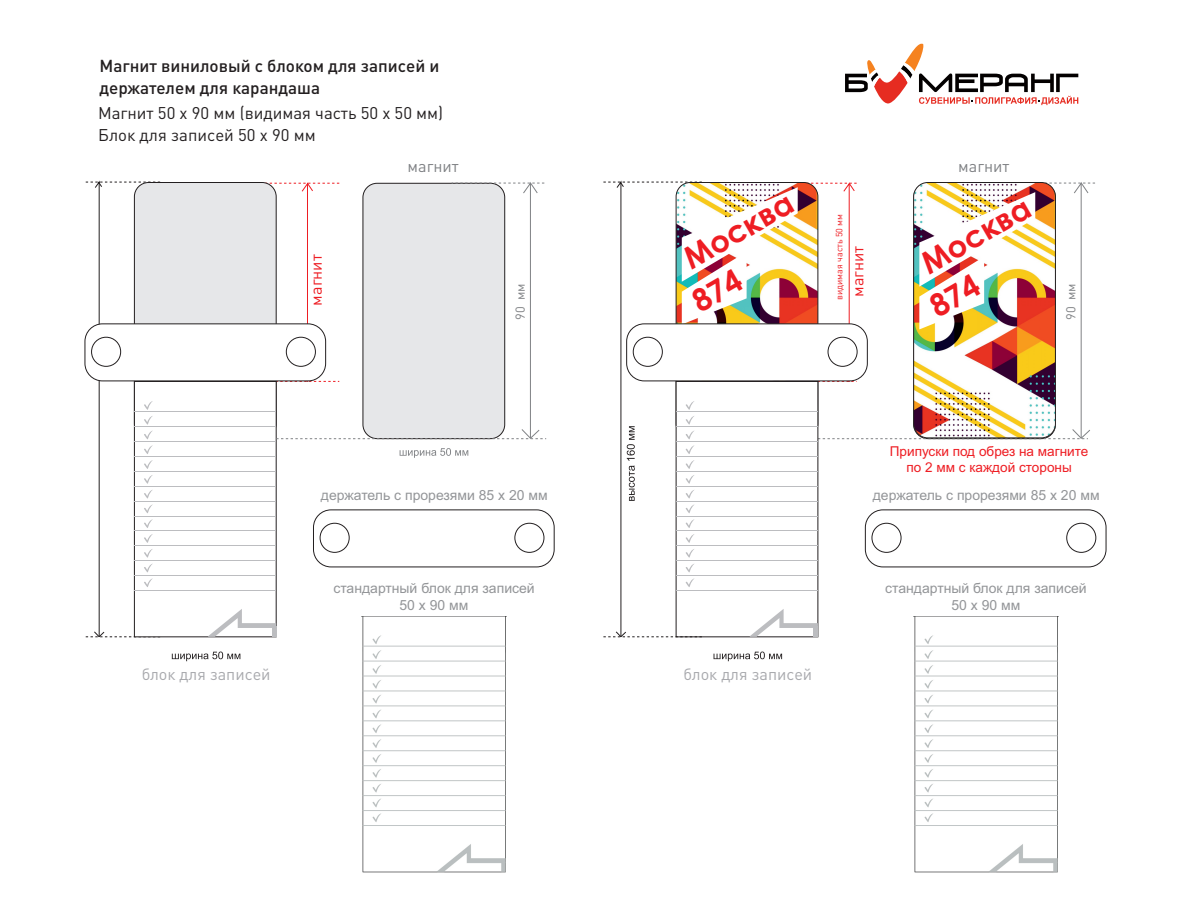
<style>
.page{position:relative;width:1191px;height:908px;background:#fff}
.page>*{position:absolute;margin:0;border:0;box-sizing:border-box;transform-origin:0 0}
.t1{font:700 30.9px/41.6px "Century Gothic";color:#ee1d23}
.t2{font:500 17.1px/21.9px "DIN Pro";color:#231f20}
.t3{font:16.8px/21.4px "DIN Pro";color:#231f20}
.t4{font:16.2px "DIN Pro";color:#a8a9ad}
.t5{font:16.2px "DIN Pro";color:#ee1d23}
.t6{font:16.2px "DIN Pro";color:#808285}
.t7{font:14px/16.8px "Arial";color:#939598;text-align:center}
.t8{font:13.6px/15.2px "Arial";color:#ee1d23;text-align:center}
.t9{font:12.8px "DIN Pro";color:#808285}
.t10{font:9px "DIN Pro";color:#ee1d23}
</style>
<div class="page">
<svg style="left:172px;top:651px;width:68px;height:10px"></svg>
<svg style="left:86px;top:181px;width:460px;height:456px"></svg>
<svg style="left:845px;top:43px;width:233px;height:62px"></svg>
<svg style="left:713px;top:651px;width:69px;height:10px"></svg>
<div style="left:865px;top:509px;width:241px;height:58px;background:#fff;border:1px solid #231f20;border-radius:18px"></div>
<div style="left:1066px;top:522px;width:30px;height:30px;border:1px solid #231f20;border-radius:50%"></div>
<img style="left:914px;top:637px;width:144px;height:236px">
<svg style="left:603px;top:181px;width:492px;height:456px"></svg>
<div style="left:85px;top:323px;width:241px;height:58px;background:#fff;border:1px solid #231f20;border-radius:18px"></div>
<div style="left:91px;top:337px;width:30px;height:29px;border:1px solid #231f20;border-radius:50%"></div>
<div style="left:286px;top:337px;width:30px;height:29px;border:1px solid #231f20;border-radius:50%"></div>
<div style="left:313px;top:509px;width:241px;height:58px;background:#fff;border:1px solid #231f20;border-radius:18px"></div>
<div style="left:320px;top:522px;width:29px;height:30px;border:1px solid #231f20;border-radius:50%"></div>
<div style="left:514px;top:522px;width:30px;height:30px;border:1px solid #231f20;border-radius:50%"></div>
<img style="left:361px;top:616px;width:145px;height:257px">
<p class="t2" style="left:99px;top:57px;width:341px">Магнит виниловый с блоком для записей и держателем для карандаша</p>
<p class="t3" style="left:98px;top:104px;width:347px">Магнит 50 х 90 мм (видимая часть 50 х 50 мм)<br>Блок для записей 50 х 90 мм</p>
<p class="t5" style="left:309px;top:305px;width:53px;rotate:-90deg">магнит</p>
<p class="t6" style="left:407px;top:159px;width:53px">магнит</p>
<p class="t9" style="left:515px;top:319px;width:38px;rotate:-90deg">90 мм</p>
<p class="t7" style="left:321px;top:487px;width:228px">держатель с прорезями 85 х 20 мм</p>
<p class="t4" style="left:142px;top:667px;width:130px">блок для записей</p>
<p class="t7" style="left:333px;top:580px;width:203px">стандартный блок для записей<br>50 х 90 мм</p>
<p class="t6" style="left:958px;top:159px;width:53px">магнит</p>
<h1 class="t1" style="left:665px;top:252px;width:137px;text-indent:14px;rotate:-30deg">Москва<br>874</h1>
<h1 class="t1" style="left:902px;top:257px;width:137px;text-indent:14px;rotate:-30deg">Москва<br>874</h1>
<p class="t10" style="left:835px;top:300px;width:88px;rotate:-90deg">видимая часть 50 мм</p>
<p class="t5" style="left:851px;top:297px;width:53px;rotate:-90deg">магнит</p>
<p class="t9" style="left:1065px;top:319px;width:38px;rotate:-90deg">90 мм</p>
<p class="t8" style="left:889px;top:445px;width:200px">Припуски под обрез на магните по 2 мм с каждой стороны</p>
<p class="t7" style="left:872px;top:487px;width:228px">держатель с прорезями 85 х 20 мм</p>
<p class="t4" style="left:683px;top:667px;width:130px">блок для записей</p>
<p class="t7" style="left:885px;top:580px;width:203px">стандартный блок для записей<br>50 х 90 мм</p>
</div>
